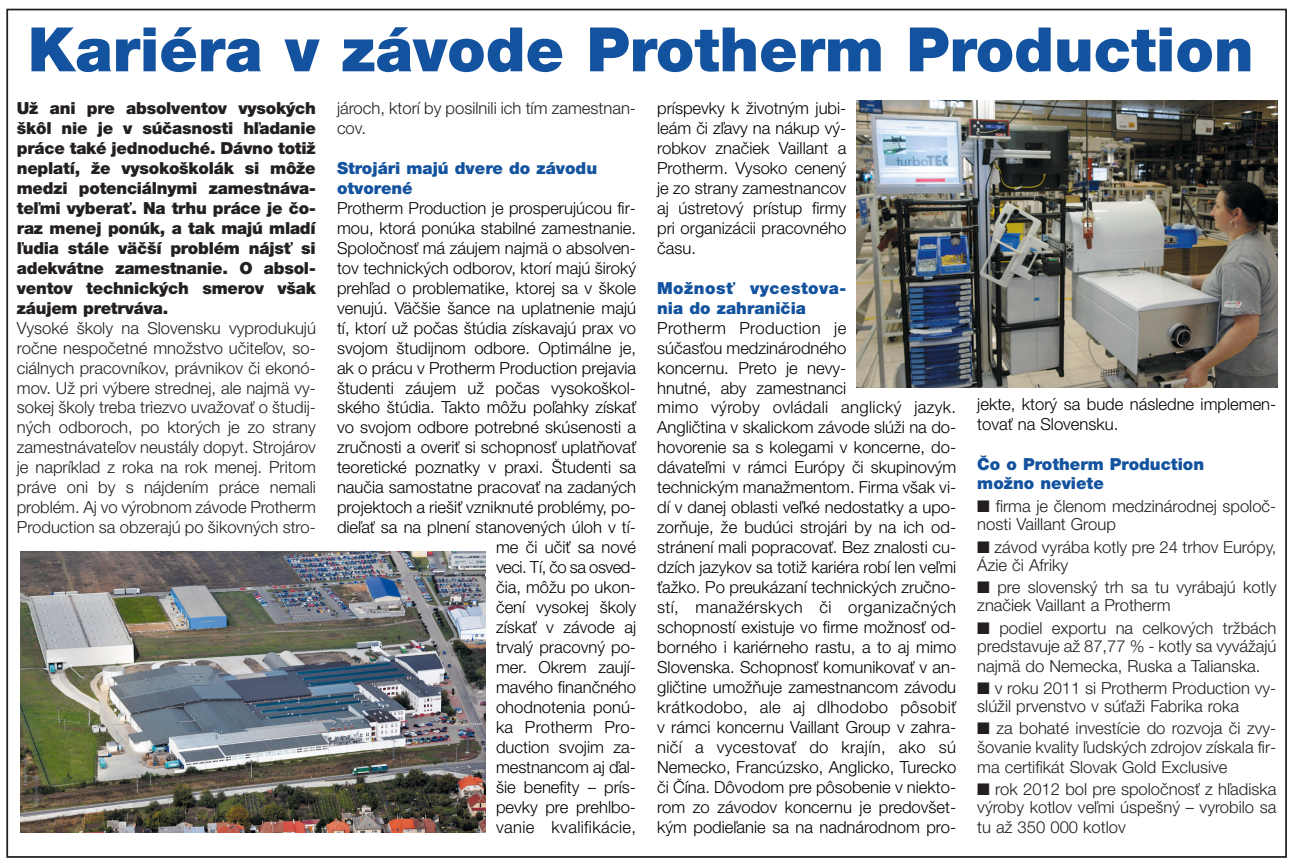
<style>
.page{position:relative;width:1294px;height:866px;background:#fff}
.page>*{position:absolute;margin:0;border:0;box-sizing:border-box;transform-origin:0 0}
.t1{font:900 61.25px "Helvetica Neue CE";color:#13529e}
.t2{font:300 16.62px/19.9px "Helvetica Neue CE";color:#000}
.t3{font:300 16.62px/19.9px "Helvetica Neue CE";color:#231f20}
.t4{font:900 16.62px/19.9px "Helvetica Neue CE";letter-spacing:-.015em;color:#231f20;text-align:justify}
.t5{font:900 16.62px/19.9px "Helvetica Neue CE";color:#13529e}
.t6{font:900 16.62px/19.9px "Helvetica Neue CE";letter-spacing:.025em;color:#13529e}
</style>
<div class="page">
<img style="left:20px;top:551px;width:465px;height:281px">
<img style="left:856px;top:100px;width:421px;height:287px">
<h1 class="t1" style="left:28px;top:26px;width:1227px">Kariéra v závode Protherm Production</h1>
<p class="t4" style="left:17px;top:99px;width:300px">UÏ ani pre absolventov vysok˘ch ‰kôl nie je v súãasnosti hºadanie práce také jednoduché. Dávno totiÏ neplatí, Ïe vysoko‰kolák si môÏe medzi potenciálnymi zamestnáva&shy;teºmi vyberaÈ. Na trhu práce je ão&shy;raz menej ponúk, a tak majú mladí ºudia stále väã‰í problém nájsÈ si adekvátne zamestnanie. O absol&shy;ventov technick˘ch smerov v‰ak záujem pretrváva.</p>
<p class="t3" style="left:17px;top:319px;width:300px;text-align:justify">Vysoké ‰koly na Slovensku vyprodukujú roãne nespoãetné mnoÏstvo uãiteºov, so&shy;ciálnych pracovníkov, právnikov ãi ekonó&shy;mov. UÏ pri v˘bere strednej, ale najmä vy&shy;sokej ‰koly treba triezvo uvaÏovaÈ o ‰tudij&shy;n˘ch odboroch, po ktor˘ch je zo strany zamestnávateºov neustály dopyt. Strojárov je napríklad z roka na rok menej. Pritom práve oni by s nájdením práce nemali problém. Aj vo v˘robnom závode Protherm Production sa obzerajú po ‰ikovn˘ch stro-</p>
<p class="t3" style="left:337px;top:99px;width:300px">jároch, ktorí by posilnili ich tím zamestnan&shy;cov.</p>
<p class="t5" style="left:337px;top:159px;width:261px">Strojári majú dvere do závodu otvorené</p>
<p class="t2" style="left:337px;top:199px;width:301px;text-align:right">Protherm Production je prosperujúcou fir&shy;mou, ktorá ponúka stabilné zamestnanie.<br>SpoloãnosÈ má záujem najmä o absolven&shy;tov technick˘ch odborov, ktorí majú ‰irok˘ prehºad o problematike, ktorej sa v ‰kole venujú. Väã‰ie ‰ance na uplatnenie majú tí, ktorí uÏ poãas ‰túdia získavajú prax vo svojom ‰tudijnom odbore. Optimálne je, ak o prácu v Protherm Production prejavia ‰tudenti záujem uÏ poãas vysoko‰kol&shy;ského ‰túdia. Takto môÏu poºahky získaÈ vo svojom odbore potrebné skúsenosti a zruãnosti a overiÈ si schopnosÈ uplatÀovaÈ teoretické poznatky v praxi. ·tudenti sa nauãia samostatne pracovaÈ na zadan˘ch projektoch a rie‰iÈ vzniknuté problémy, po&shy;dieºaÈ sa na plnení stanoven˘ch úloh v tí&shy;me ãi uãiÈ sa nové<br>veci. Tí, ão sa osved-<br>ãia, môÏu po ukon-<br>ãení vysokej ‰koly<br>získaÈ v závode aj<br>trval˘ pracovn˘ po-<br>mer. Okrem zaují-<br>mavého finanãného<br>ohodnotenia ponú-<br>ka Protherm Pro-<br>duction svojim za-<br>mestnancom aj ìal-<br>‰ie benefity – prís-<br>pevky pre prehlbo-<br>vanie kvalifikácie,</p>
<p class="t2" style="left:657px;top:99px;width:191px;text-align:justify">príspevky k Ïivotn˘m jubi&shy;leám ãi zºavy na nákup v˘- robkov znaãiek Vaillant a Protherm. Vysoko cenen˘ je zo strany zamestnancov aj ústretov˘ prístup firmy pri organizácii pracovného ãasu.</p>
<p class="t6" style="left:657px;top:279px;width:191px">MoÏnosÈ vycestova&shy;nia do zahraniãia</p>
<p class="t2" style="left:657px;top:319px;width:300px">Protherm Production je<br>súãasÈou medzinárodného<br>koncernu. Preto je nevy-<br>hnutné, aby zamestnanci<br>mimo v˘roby ovládali anglick˘ jazyk.<br>Angliãtina v skalickom závode slúÏi na do&shy;hovorenie sa s kolegami v koncerne, do&shy;dávateºmi v rámci Európy ãi skupinov˘m technick˘m manaÏmentom. Firma v‰ak vi&shy;dí v danej oblasti veºké nedostatky a upo&shy;zorÀuje, Ïe budúci strojári by na ich od&shy;stránení mali popracovaÈ. Bez znalosti cu&shy;dzích jazykov sa totiÏ kariéra robí len veºmi ÈaÏko. Po preukázaní technick˘ch zruãno&shy;stí, manaÏérskych ãi organizaãn˘ch schopností existuje vo firme moÏnosÈ od&shy;borného i kariérneho rastu, a to aj mimo Slovenska. SchopnosÈ komunikovaÈ v an&shy;gliãtine umoÏÀuje zamestnancom závodu krátkodobo, ale aj dlhodobo pôsobiÈ v rámci koncernu Vaillant Group v zahra&shy;niãí a vycestovaÈ do krajín, ako sú Nemecko, Francúzsko, Anglicko, Turecko ãi âína. Dôvodom pre pôsobenie v niekto&shy;rom zo závodov koncernu je predov‰et&shy;k˘m podieºanie sa na nadnárodnom pro-</p>
<p class="t2" style="left:977px;top:395px;width:300px">jekte, ktor˘ sa bude následne implemen&shy;tovaÈ na Slovensku.</p>
<p class="t5" style="left:977px;top:454px;width:228px">âo o Protherm Production moÏno neviete</p>
<p class="t3" style="left:977px;top:497px;width:300px;line-height:18.9px">■ firma je ãlenom medzinárodnej spoloã&shy;nosti Vaillant Group</p>
<p class="t3" style="left:977px;top:538px;width:300px;line-height:18.4px">■ závod vyrába kotly pre 24 trhov Európy,<br>Ázie ãi Afriky</p>
<p class="t3" style="left:977px;top:579px;width:300px;line-height:18.4px">■ pre slovensk˘ trh sa tu vyrábajú kotly znaãiek Vaillant a Protherm</p>
<p class="t3" style="left:977px;top:619px;width:300px;line-height:18.4px">■ podiel exportu na celkov˘ch trÏbách predstavuje aÏ 87,77 % - kotly sa vyváÏajú</p>
<p class="t3" style="left:977px;top:657px;width:285px">najmä do Nemecka, Ruska a Talianska.</p>
<p class="t3" style="left:977px;top:680px;width:300px;line-height:18.4px">■ v roku 2011 si Protherm Production vy&shy;slúÏil prvenstvo v súÈaÏi Fabrika roka</p>
<p class="t3" style="left:977px;top:720px;width:300px;line-height:18.4px">■ za bohaté investície do rozvoja ãi zvy-‰ovanie kvality ºudsk˘ch zdrojov získala fir-</p>
<p class="t3" style="left:977px;top:758px;width:251px">ma certifikát Slovak Gold Exclusive</p>
<p class="t3" style="left:977px;top:780px;width:300px;line-height:18.4px">■ rok 2012 bol pre spoloãnosÈ z hºadiska v˘roby kotlov veºmi úspe‰n˘ – vyrobilo sa</p>
<p class="t3" style="left:977px;top:818px;width:150px">tu aÏ 350 000 kotlov</p>
</div>
